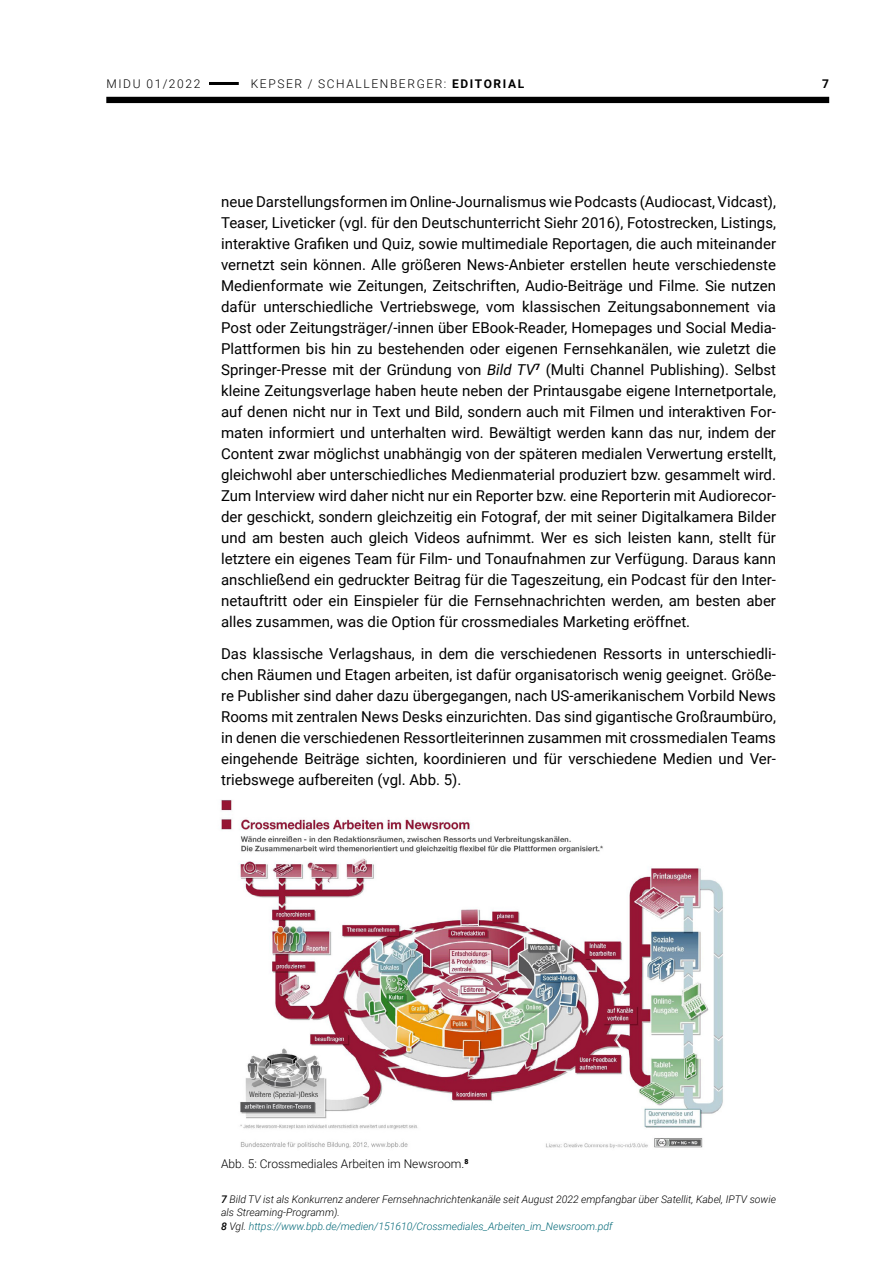
<style>
.page{position:relative;width:893px;height:1263px;background:#fff}
.page>*{position:absolute;margin:0;border:0;box-sizing:border-box;transform-origin:0 0}
.t1{font:15px/21px "Roboto";color:#000;text-align:justify}
.t2{font:300 12px "Roboto";letter-spacing:.135em;color:#000}
.t3{font:300 12px "Roboto";color:#000}
.t4{font:700 12px "Roboto";color:#000}
.t5{font:italic 300 10.5px/13.5px "Roboto";color:#000}
.s1{font-weight:700}
.s2{font-style:italic}
.s3{font-weight:500}
.s4{color:#016877}
</style>
<div class="page">
<hr style="left:209px;top:82px;width:30px;height:3px;background:#000">
<div style="left:106px;top:97px;width:723px;height:6px;background:#000"></div>
<img style="left:221px;top:800px;width:502px;height:348px">
<p class="t2" style="left:107px;top:75px;width:95px">MIDU 01/2022</p>
<p class="t2" style="left:251px;top:75px;width:275px">KEPSER / SCHALLENBERGER: <span class="s1">EDITORIAL</span></p>
<p class="t4" style="left:822px;top:75px;width:8px">7</p>
<p class="t1" style="left:221px;top:191px;width:556px">neue Darstellungsformen im Online-Journalismus wie Podcasts (Audiocast, Vidcast), Teaser, Liveticker (vgl. für den Deutschunterricht Siehr 2016), Fotostrecken, Listings, interaktive Grafiken und Quiz, sowie multimediale Reportagen, die auch miteinander vernetzt sein können. Alle größeren News-Anbieter erstellen heute verschiedenste Medienformate wie Zeitungen, Zeitschriften, Audio-Beiträge und Filme. Sie nutzen dafür unterschiedliche Vertriebswege, vom klassischen Zeitungsabonnement via Post oder Zeitungsträger/-innen über EBook-Reader, Homepages und Social Media-Plattformen bis hin zu bestehenden oder eigenen Fernsehkanälen, wie zuletzt die Springer-Presse mit der Gründung von <span class="s2">Bild TV</span><sup>7</sup> (Multi Channel Publishing). Selbst kleine Zeitungsverlage haben heute neben der Printausgabe eigene Internetportale, auf denen nicht nur in Text und Bild, sondern auch mit Filmen und interaktiven For&shy;maten informiert und unterhalten wird. Bewältigt werden kann das nur, indem der Content zwar möglichst unabhängig von der späteren medialen Verwertung erstellt, gleichwohl aber unterschiedliches Medienmaterial produziert bzw. gesammelt wird.<br>Zum Interview wird daher nicht nur ein Reporter bzw. eine Reporterin mit Audiorecor&shy;der geschickt, sondern gleichzeitig ein Fotograf, der mit seiner Digitalkamera Bilder und am besten auch gleich Videos aufnimmt. Wer es sich leisten kann, stellt für letztere ein eigenes Team für Film- und Tonaufnahmen zur Verfügung. Daraus kann anschließend ein gedruckter Beitrag für die Tageszeitung, ein Podcast für den Inter&shy;netauftritt oder ein Einspieler für die Fernsehnachrichten werden, am besten aber alles zusammen, was die Option für crossmediales Marketing eröffnet.</p>
<p class="t1" style="left:221px;top:643px;width:556px">Das klassische Verlagshaus, in dem die verschiedenen Ressorts in unterschiedli&shy;chen Räumen und Etagen arbeiten, ist dafür organisatorisch wenig geeignet. Größe&shy;re Publisher sind daher dazu übergegangen, nach US-amerikanischem Vorbild News Rooms mit zentralen News Desks einzurichten. Das sind gigantische Großraumbüro, in denen die verschiedenen Ressortleiterinnen zusammen mit crossmedialen Teams eingehende Beiträge sichten, koordinieren und für verschiedene Medien und Ver&shy;triebswege aufbereiten (vgl. Abb. 5).</p>
<p class="t3" style="left:221px;top:1155px;width:249px">Abb. 5: Crossmediales Arbeiten im Newsroom.<sup>8</sup></p>
<p class="t5" style="left:221px;top:1192px;width:556px"><span class="s3">7</span> Bild TV ist als Konkurrenz anderer Fernsehnachrichtenkanäle seit August 2022 empfangbar über Satellit, Kabel, IPTV sowie als Streaming-Programm).<br><span class="s3">8</span> Vgl. <span class="s4">https://www.bpb.de/medien/151610/Crossmediales_Arbeiten_im_Newsroom.pdf</span></p>
</div>
